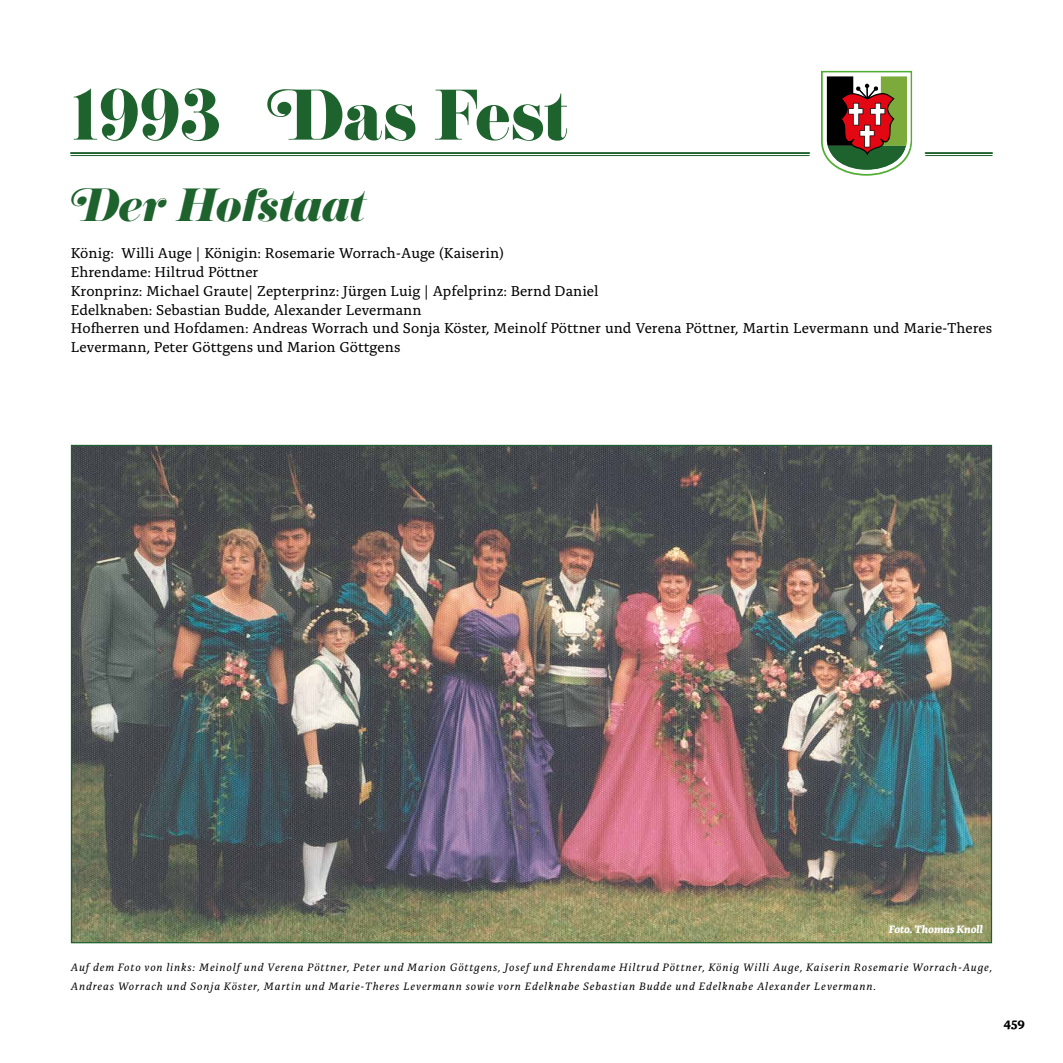
<style>
.page{position:relative;width:1063px;height:1063px;background:#fff}
.page>*{position:absolute;margin:0;border:0;box-sizing:border-box;transform-origin:0 0}
.t1{font:62.5px "Eloquent JF Pro";color:#1e632e}
.t2{font:italic 40.62px "Eloquent JF Pro";color:#1e632e}
.t3{font:15px/18.8px "Alda OTCEV";color:#000}
.t4{font:700 12.5px "Alda OTCEV";color:#000}
.t5{font:italic 11.25px/18.8px "Alda OTCEV";letter-spacing:.08em;color:#000}
.t6{font:italic 700 11.25px "Alda OTCEV";letter-spacing:-.005em;color:#fff}
</style>
<div class="page">
<svg style="left:821px;top:71px;width:91px;height:105px"></svg>
<hr style="left:71px;top:152px;width:738px;height:2px;background:#1e632e">
<hr style="left:71px;top:155px;width:738px;height:1px;background:#1e632e">
<hr style="left:926px;top:152px;width:66px;height:2px;background:#1e632e">
<hr style="left:926px;top:155px;width:66px;height:1px;background:#1e632e">
<img style="left:73px;top:447px;width:917px;height:494px">
<h1 class="t1" style="left:71px;top:81px;width:152px">1993</h1>
<h1 class="t1" style="left:267px;top:81px;width:303px">Das Fest</h1>
<h2 class="t2" style="left:71px;top:183px;width:293px">Der Hofstaat</h2>
<p class="t3" style="left:71px;top:243px;width:923px">König: Willi Auge | Königin: Rosemarie Worrach-Auge (Kaiserin)<br>Ehrendame: Hiltrud Pöttner<br>Kronprinz: Michael Graute| Zepterprinz: Jürgen Luig | Apfelprinz: Bernd Daniel<br>Edelknaben: Sebastian Budde, Alexander Levermann<br>Hofherren und Hofdamen: Andreas Worrach und Sonja Köster, Meinolf Pöttner und Verena Pöttner, Martin Levermann und Marie-Theres Levermann, Peter Göttgens und Marion Göttgens</p>
<p class="t6" style="left:889px;top:921px;width:95px">Foto. Thomas Knoll</p>
<p class="t5" style="left:71px;top:957px;width:923px">Auf dem Foto von links: Meinolf und Verena Pöttner, Peter und Marion Göttgens, Josef und Ehrendame Hiltrud Pöttner, König Willi Auge, Kaiserin Rosemarie Worrach-Auge,<br>Andreas Worrach und Sonja Köster, Martin und Marie-Theres Levermann sowie vorn Edelknabe Sebastian Budde und Edelknabe Alexander Levermann.</p>
<p class="t4" style="left:1004px;top:1013px;width:23px">459</p>
</div>
